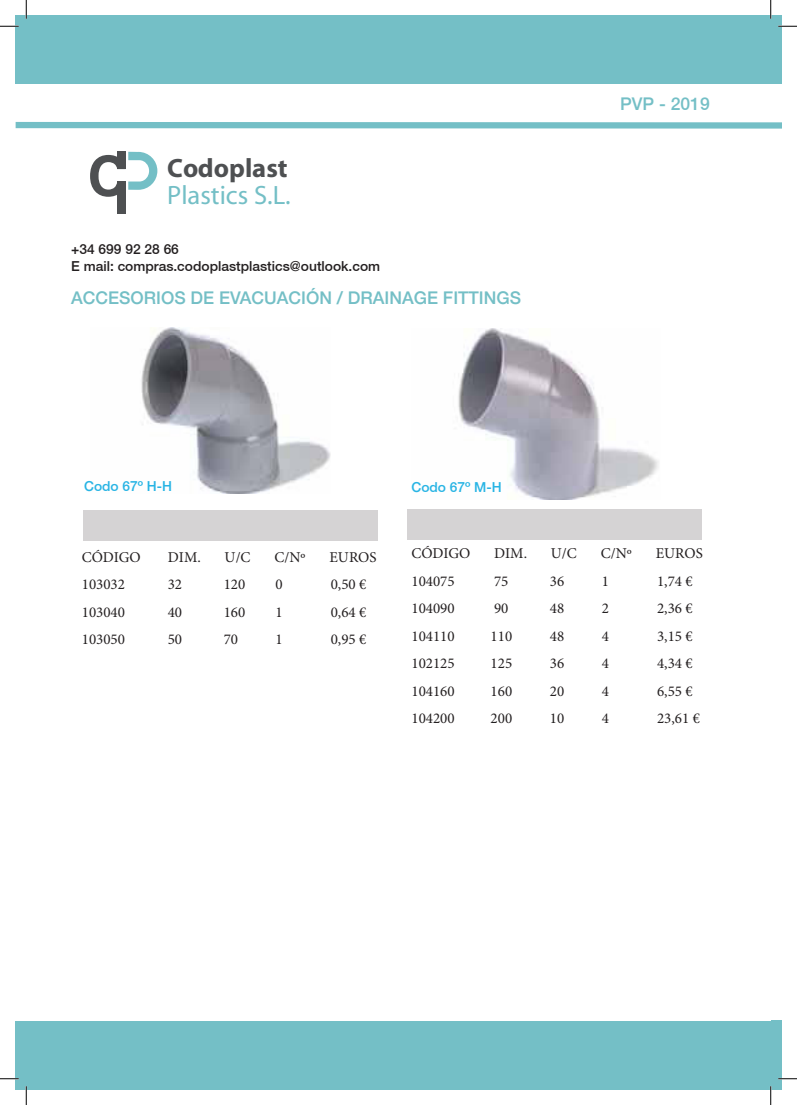
<style>
.page{position:relative;width:797px;height:1105px;background:#fff}
.page>*{position:absolute;margin:0;border:0;box-sizing:border-box;transform-origin:0 0}
.t1{font:26.62px "Myriad";color:#74bfc6}
.t2{font:700 26.62px "Myriad";color:#4e5052}
.t3{font:500 17.5px "Helvetica 65";color:#74bfc6}
.t4{font:15px "Minion Pro";color:#231f20}
.t5{font:500 13.75px/16.5px "Helvetica 65";color:#231f20}
.t6{font:500 13.75px "Helvetica 65";color:#28b4e4}
</style>
<div class="page">
<div style="left:771px;top:1020px;width:10px;height:69px;background:#74bfc6"></div>
<div style="left:16px;top:1021px;width:758px;height:68px;background:#74bfc6"></div>
<div style="left:16px;top:16px;width:765px;height:68px;background:#74bfc6"></div>
<svg style="left:16px;top:122px;width:765px;height:7px;background:#82c5cb"></svg>
<div style="left:83px;top:510px;width:295px;height:31px;background:#d5d3d4"></div>
<div style="left:407px;top:509px;width:295px;height:31px;background:#d5d3d4"></div>
<div style="left:117px;top:182px;width:9px;height:32px;background:#4e5052"></div>
<svg style="left:90px;top:152px;width:67px;height:45px"></svg>
<img style="left:141px;top:327px;width:189px;height:166px">
<img style="left:458px;top:329px;width:201px;height:170px">
<svg style="left:0;top:25px;width:19px;height:2px"></svg>
<svg style="left:778px;top:25px;width:19px;height:2px"></svg>
<svg style="left:0;top:1078px;width:19px;height:1px"></svg>
<svg style="left:778px;top:1078px;width:19px;height:1px"></svg>
<svg style="left:25px;top:0;width:2px;height:19px"></svg>
<svg style="left:25px;top:1086px;width:2px;height:19px"></svg>
<svg style="left:770px;top:0;width:1px;height:19px"></svg>
<svg style="left:770px;top:1086px;width:1px;height:19px"></svg>
<h1 class="t2" style="left:167px;top:155px;width:122px">Codoplast</h1>
<h1 class="t1" style="left:167px;top:182px;width:125px">Plastics S.L.</h1>
<p class="t5" style="left:71px;top:241px;width:310px">+34 699 92 28 66<br>E mail: compras.codoplastplastics@outlook.com</p>
<p class="t3" style="left:71px;top:287px;width:451px">ACCESORIOS DE EVACUACIÓN / DRAINAGE FITTINGS</p>
<p class="t6" style="left:84px;top:478px;width:90px">Codo 67º H-H</p>
<p class="t6" style="left:411px;top:479px;width:92px">Codo 67º M-H</p>
<p class="t3" style="left:620px;top:93px;width:91px">PVP - 2019</p>
<p class="t4" style="left:82px;top:547px;width:60px">CÓDIGO</p>
<p class="t4" style="left:168px;top:547px;width:34px">DIM.</p>
<p class="t4" style="left:225px;top:547px;width:27px">U/C</p>
<p class="t4" style="left:274px;top:547px;width:33px">C/Nº</p>
<p class="t4" style="left:329px;top:547px;width:49px">EUROS</p>
<p class="t4" style="left:82px;top:574px;width:45px">103032</p>
<p class="t4" style="left:168px;top:574px;width:16px">32</p>
<p class="t4" style="left:224px;top:574px;width:23px">120</p>
<p class="t4" style="left:275px;top:574px;width:9px">0</p>
<p class="t4" style="left:331px;top:574px;width:37px">0,50 €</p>
<p class="t4" style="left:82px;top:602px;width:45px">103040</p>
<p class="t4" style="left:168px;top:602px;width:16px">40</p>
<p class="t4" style="left:224px;top:602px;width:23px">160</p>
<p class="t4" style="left:275px;top:602px;width:9px">1</p>
<p class="t4" style="left:331px;top:602px;width:37px">0,64 €</p>
<p class="t4" style="left:82px;top:629px;width:45px">103050</p>
<p class="t4" style="left:168px;top:629px;width:16px">50</p>
<p class="t4" style="left:224px;top:629px;width:16px">70</p>
<p class="t4" style="left:275px;top:629px;width:9px">1</p>
<p class="t4" style="left:331px;top:629px;width:37px">0,95 €</p>
<p class="t4" style="left:411px;top:543px;width:60px">CÓDIGO</p>
<p class="t4" style="left:494px;top:543px;width:34px">DIM.</p>
<p class="t4" style="left:551px;top:543px;width:27px">U/C</p>
<p class="t4" style="left:600px;top:543px;width:33px">C/Nº</p>
<p class="t4" style="left:655px;top:543px;width:49px">EUROS</p>
<p class="t4" style="left:411px;top:571px;width:45px">104075</p>
<p class="t4" style="left:494px;top:571px;width:16px">75</p>
<p class="t4" style="left:550px;top:571px;width:16px">36</p>
<p class="t4" style="left:602px;top:571px;width:9px">1</p>
<p class="t4" style="left:657px;top:571px;width:37px">1,74 €</p>
<p class="t4" style="left:411px;top:598px;width:45px">104090</p>
<p class="t4" style="left:494px;top:598px;width:16px">90</p>
<p class="t4" style="left:550px;top:598px;width:16px">48</p>
<p class="t4" style="left:602px;top:598px;width:9px">2</p>
<p class="t4" style="left:657px;top:598px;width:37px">2,36 €</p>
<p class="t4" style="left:411px;top:626px;width:45px">104110</p>
<p class="t4" style="left:490px;top:626px;width:23px">110</p>
<p class="t4" style="left:550px;top:626px;width:16px">48</p>
<p class="t4" style="left:602px;top:626px;width:9px">4</p>
<p class="t4" style="left:657px;top:626px;width:37px">3,15 €</p>
<p class="t4" style="left:411px;top:653px;width:45px">102125</p>
<p class="t4" style="left:490px;top:653px;width:23px">125</p>
<p class="t4" style="left:550px;top:653px;width:16px">36</p>
<p class="t4" style="left:602px;top:653px;width:9px">4</p>
<p class="t4" style="left:657px;top:653px;width:37px">4,34 €</p>
<p class="t4" style="left:411px;top:681px;width:45px">104160</p>
<p class="t4" style="left:490px;top:681px;width:23px">160</p>
<p class="t4" style="left:550px;top:681px;width:16px">20</p>
<p class="t4" style="left:602px;top:681px;width:9px">4</p>
<p class="t4" style="left:657px;top:681px;width:37px">6,55 €</p>
<p class="t4" style="left:411px;top:708px;width:45px">104200</p>
<p class="t4" style="left:490px;top:708px;width:23px">200</p>
<p class="t4" style="left:550px;top:708px;width:16px">10</p>
<p class="t4" style="left:602px;top:708px;width:9px">4</p>
<p class="t4" style="left:657px;top:708px;width:44px">23,61 €</p>
</div>
